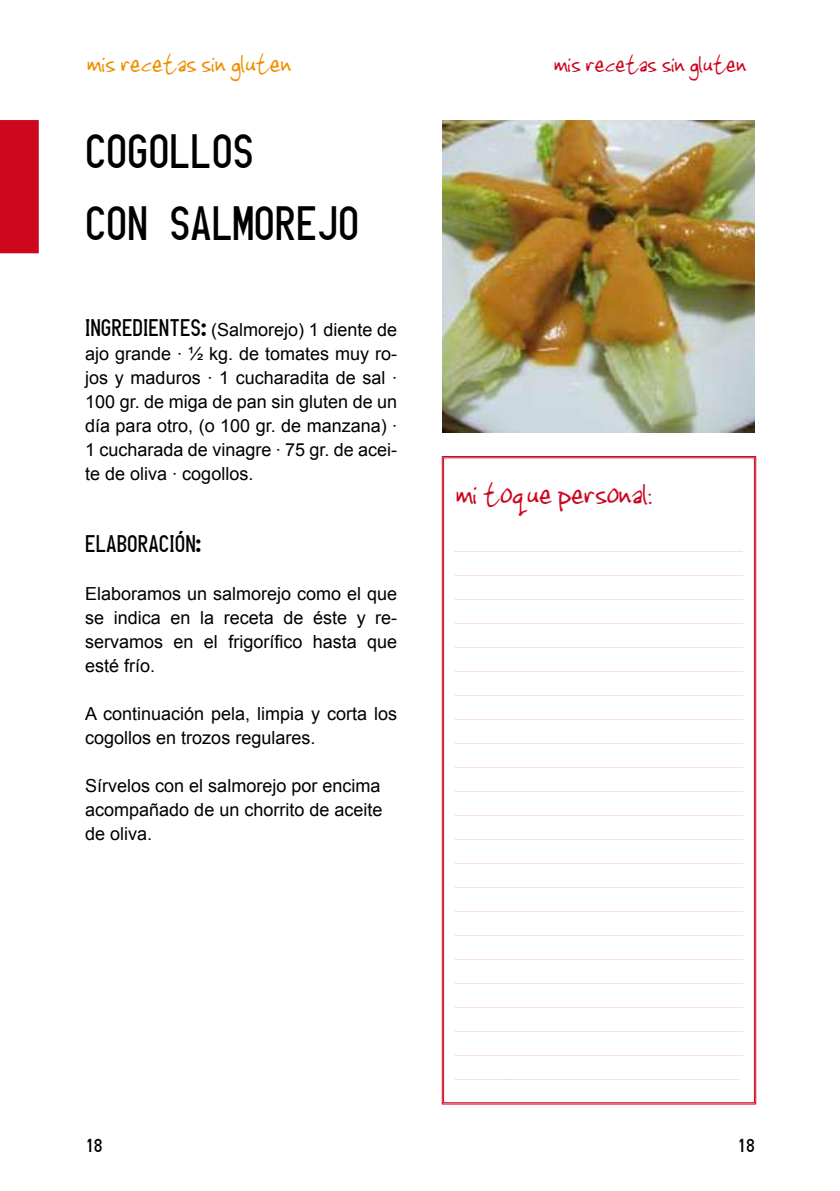
<style>
.page{position:relative;width:840px;height:1191px;background:#fff}
.page>*{position:absolute;margin:0;border:0;box-sizing:border-box;transform-origin:0 0}
.t1{font:48px/72px "One Slot Anderthalb";color:#000}
.t2{font:40px "Jenkinsv 20";color:#cc071e}
.t3{font:34px "Jenkinsv 20";color:#f18e00}
.t4{font:32px "Jenkinsv 20";color:#cc071e}
.t5{font:24px "One Slot Anderthalb";color:#000}
.t6{font:20px "One Slot Anderthalb";color:#000}
.t7{font:18px/24px "Arial";color:#000;text-align:justify}
.t8{font:8px "Jenkinsv 20";color:#cc071e}
.s1{font-family:"One Slot Anderthalb";font-size:24px}
</style>
<div class="page">
<div style="left:0;top:120px;width:39px;height:133px;background:#cc071e"></div>
<img style="left:442px;top:120px;width:312px;height:312px">
<svg style="left:441px;top:456px;width:315px;height:648px"></svg>
<h3 class="t3" style="left:86px;top:45px;width:205px">mis recetas sin gluten</h3>
<h1 class="t1" style="left:85px;top:116px;width:275px">COGOLLOS<br>CON SALMOREJO</h1>
<p class="t7" style="left:85px;top:318px;width:313px"><span class="s1">INGREDIENTES:</span> (Salmorejo) 1 diente de ajo grande · ½ kg. de tomates muy ro&shy;jos y maduros · 1 cucharadita de sal · 100 gr. de miga de pan sin gluten de un día para otro, (o 100 gr. de manzana) · 1 cucharada de vinagre · 75 gr. de acei&shy;te de oliva · cogollos.</p>
<h3 class="t5" style="left:85px;top:531px;width:117px">ELABORACIÓN:</h3>
<h3 class="t7" style="left:85px;top:582px;width:313px">Elaboramos un salmorejo como el que se indica en la receta de éste y re&shy;servamos en el frigorífico hasta que esté frío.</h3>
<h3 class="t7" style="left:85px;top:702px;width:313px">A continuación pela, limpia y corta los cogollos en trozos regulares.</h3>
<h3 class="t7" style="left:85px;top:774px;width:299px">Sírvelos con el salmorejo por encima acompañado de un chorrito de aceite de oliva.</h3>
<h3 class="t6" style="left:85px;top:1134px;width:17px">18</h3>
<h3 class="t4" style="left:553px;top:46px;width:193px">mis recetas sin gluten</h3>
<h2 class="t2" style="left:455px;top:472px;width:197px">mi toque personal:</h2>
<p class="t8" style="left:455px;top:546px;width:288px">.................................................................................................................................................................................................................................</p>
<p class="t8" style="left:455px;top:570px;width:289px">.................................................................................................................................................................................................................................</p>
<p class="t8" style="left:455px;top:594px;width:289px">.................................................................................................................................................................................................................................</p>
<p class="t8" style="left:455px;top:618px;width:289px">.................................................................................................................................................................................................................................</p>
<p class="t8" style="left:455px;top:642px;width:289px">.................................................................................................................................................................................................................................</p>
<p class="t8" style="left:455px;top:666px;width:289px">.................................................................................................................................................................................................................................</p>
<p class="t8" style="left:455px;top:690px;width:289px">.................................................................................................................................................................................................................................</p>
<p class="t8" style="left:455px;top:714px;width:289px">.................................................................................................................................................................................................................................</p>
<p class="t8" style="left:455px;top:738px;width:289px">.................................................................................................................................................................................................................................</p>
<p class="t8" style="left:455px;top:762px;width:289px">.................................................................................................................................................................................................................................</p>
<p class="t8" style="left:455px;top:786px;width:289px">.................................................................................................................................................................................................................................</p>
<p class="t8" style="left:455px;top:810px;width:289px">.................................................................................................................................................................................................................................</p>
<p class="t8" style="left:455px;top:834px;width:289px">.................................................................................................................................................................................................................................</p>
<p class="t8" style="left:455px;top:858px;width:289px">.................................................................................................................................................................................................................................</p>
<p class="t8" style="left:455px;top:882px;width:289px">.................................................................................................................................................................................................................................</p>
<p class="t8" style="left:455px;top:906px;width:289px">.................................................................................................................................................................................................................................</p>
<p class="t8" style="left:455px;top:930px;width:289px">.................................................................................................................................................................................................................................</p>
<p class="t8" style="left:455px;top:954px;width:289px">.................................................................................................................................................................................................................................</p>
<p class="t8" style="left:455px;top:978px;width:289px">.................................................................................................................................................................................................................................</p>
<p class="t8" style="left:455px;top:1002px;width:289px">.................................................................................................................................................................................................................................</p>
<p class="t8" style="left:455px;top:1026px;width:289px">.................................................................................................................................................................................................................................</p>
<p class="t8" style="left:455px;top:1050px;width:289px">.................................................................................................................................................................................................................................</p>
<p class="t8" style="left:455px;top:1074px;width:285px">...............................................................................................................................................................................................................................</p>
<h3 class="t6" style="left:736px;top:1134px;width:17px">18</h3>
</div>
